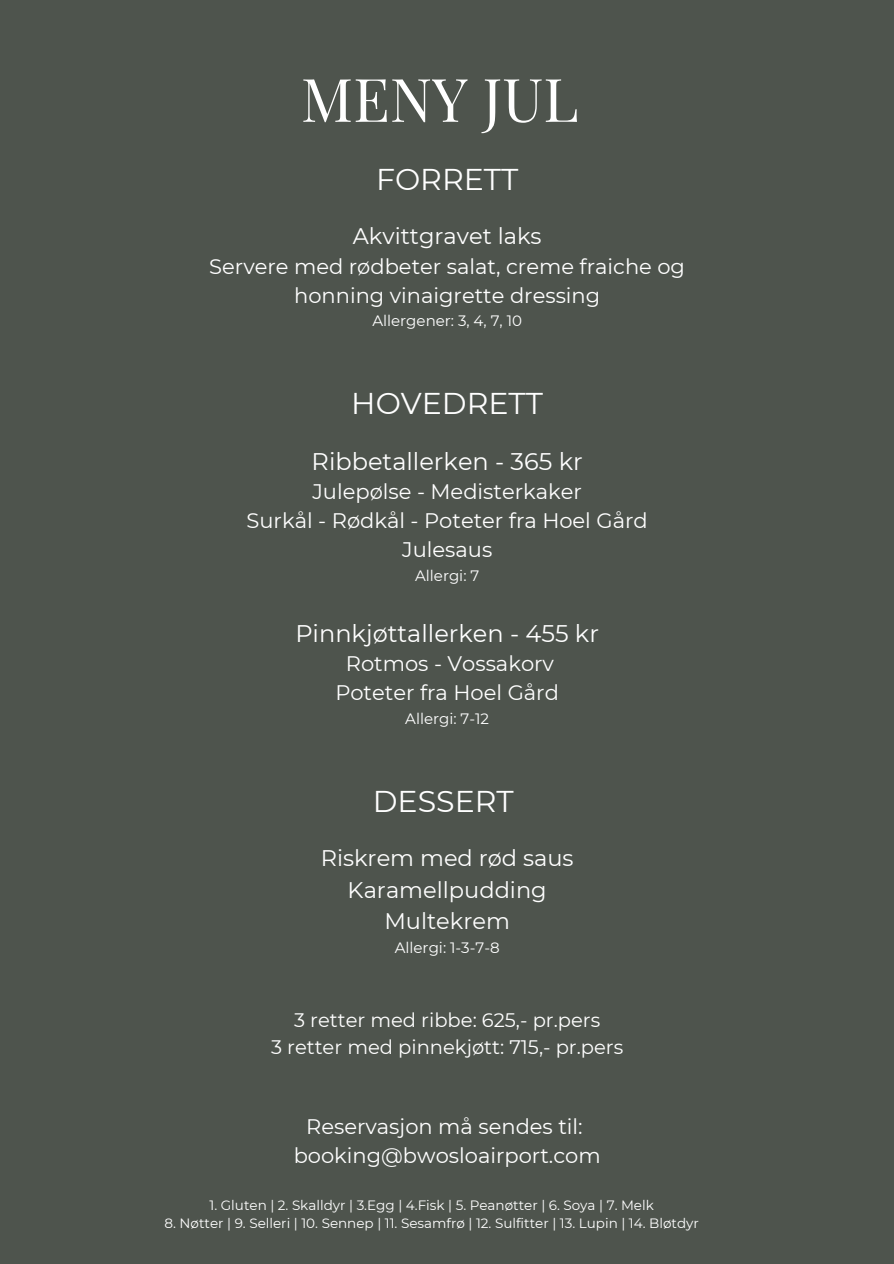
<style>
.page{position:relative;width:894px;height:1264px;background:#fff}
.page>*{position:absolute;margin:0;border:0;box-sizing:border-box;transform-origin:0 0}
.t1{font:60px "Playfair Display";color:#fff}
.t2{font:30px "Montserrat";color:#fff}
.t3{font:24px "Montserrat";color:#fff}
.t4{font:22.5px/31.5px "Montserrat";color:#fff;text-align:center}
.t5{font:21px/29.2px "Montserrat";color:#fff;text-align:center}
.t6{font:19.5px/27px "Montserrat";color:#fff;text-align:center}
.t7{font:15px "Montserrat";color:#fff}
.t8{font:13.5px "Montserrat";color:#fff}
</style>
<div class="page">
<div style="left:0;top:0;width:893px;height:1263px;background:#4e544d"></div>
<h1 class="t1" style="left:301px;top:57px;width:279px">MENY JUL</h1>
<h2 class="t2" style="left:376px;top:161px;width:144px">FORRETT</h2>
<p class="t4" style="left:352px;top:220px;width:190px">Akvittgravet laks</p>
<p class="t5" style="left:209px;top:251px;width:477px">Servere med rødbeter salat, creme fraiche og honning vinaigrette dressing</p>
<p class="t7" style="left:372px;top:312px;width:151px">Allergener: 3, 4, 7, 10</p>
<h2 class="t2" style="left:351px;top:385px;width:193px">HOVEDRETT</h2>
<p class="t3" style="left:311px;top:446px;width:272px">Ribbetallerken - 365 kr</p>
<p class="t5" style="left:246px;top:476px;width:402px">Julepølse - Medisterkaker<br>Surkål - Rødkål - Poteter fra Hoel Gård<br>Julesaus</p>
<p class="t7" style="left:415px;top:566px;width:66px">Allergi: 7</p>
<p class="t3" style="left:295px;top:618px;width:305px">Pinnkjøttallerken - 455 kr</p>
<p class="t5" style="left:335px;top:649px;width:225px">Rotmos - Vossakorv<br>Poteter fra Hoel Gård</p>
<p class="t7" style="left:405px;top:709px;width:85px">Allergi: 7-12</p>
<h2 class="t2" style="left:373px;top:783px;width:142px">DESSERT</h2>
<p class="t4" style="left:320px;top:842px;width:254px">Riskrem med rød saus<br>Karamellpudding<br>Multekrem</p>
<p class="t7" style="left:394px;top:938px;width:106px">Allergi: 1-3-7-8</p>
<p class="t6" style="left:271px;top:1006px;width:354px">3 retter med ribbe: 625,- pr.pers<br>3 retter med pinnekjøtt: 715,- pr.pers</p>
<p class="t5" style="left:293px;top:1111px;width:308px">Reservasjon må sendes til: booking@bwosloairport.com</p>
<p class="t8" style="left:209px;top:1196px;width:445px">1. Gluten | 2. Skalldyr | 3.Egg | 4.Fisk | 5. Peanøtter | 6. Soya | 7. Melk</p>
<p class="t8" style="left:164px;top:1214px;width:535px">8. Nøtter | 9. Selleri | 10. Sennep | 11. Sesamfrø | 12. Sulfitter | 13. Lupin | 14. Bløtdyr</p>
</div>
